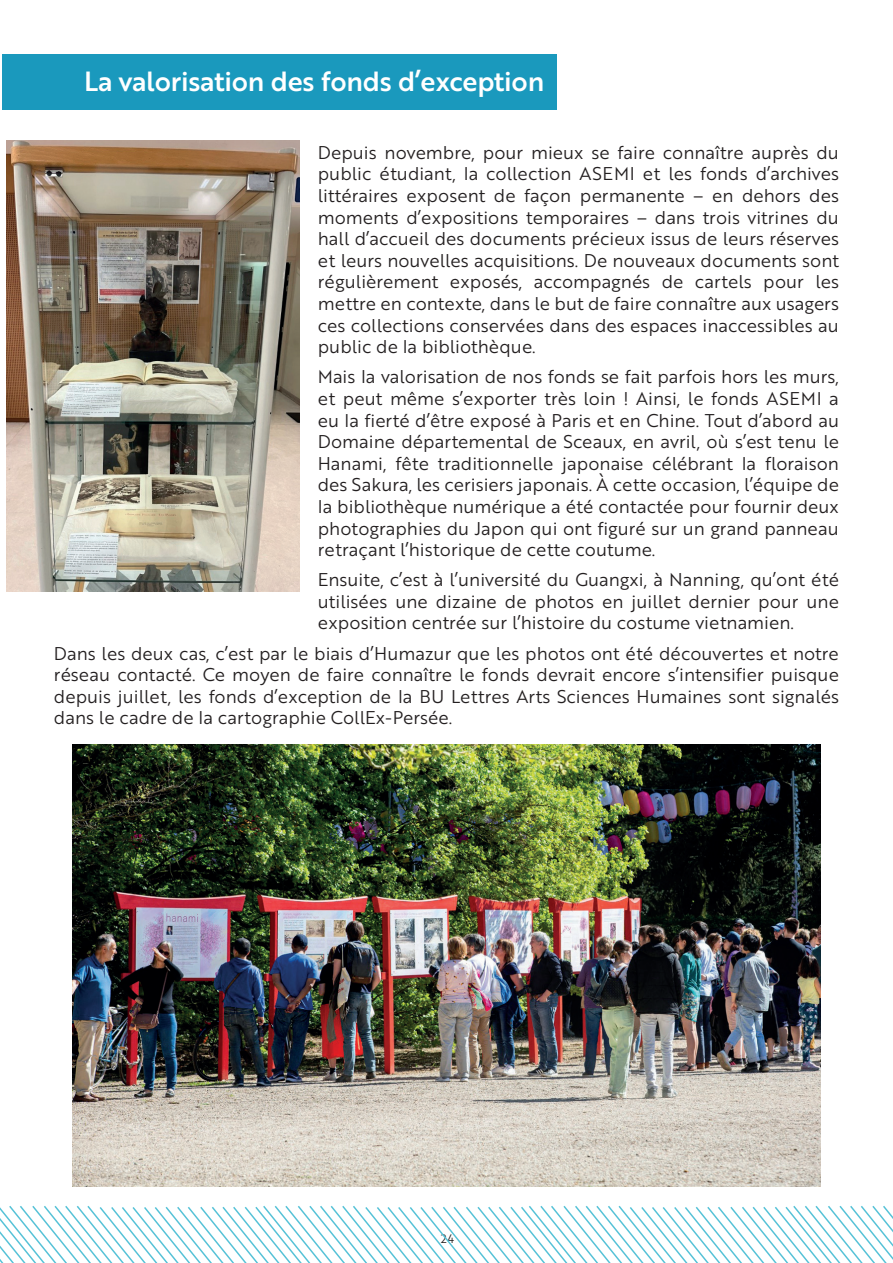
<style>
.page{position:relative;width:893px;height:1263px;background:#fff}
.page>*{position:absolute;margin:0;border:0;box-sizing:border-box;transform-origin:0 0}
.t1{font:27px "Brother 1816 Medium";letter-spacing:-.01em;color:#fff}
.t2{font:18px/21.6px "Brother 1816 Book";color:#231f20;text-align:justify}
.t3{font:12px "Brother 1816 Book";color:#231f20}
</style>
<div class="page">
<div style="left:2px;top:54px;width:555px;height:55px;background:#1a99bd"></div>
<img style="left:73px;top:744px;width:747px;height:443px">
<img style="left:6px;top:140px;width:293px;height:451px">
<svg style="left:0;top:1206px;width:893px;height:57px"></svg>
<h1 class="t1" style="left:84px;top:61px;width:462px">La valorisation des fonds d’exception</h1>
<p class="t2" style="left:318px;top:141px;width:523px">Depuis novembre, pour mieux se faire connaître auprès du public étudiant, la collection ASEMI et les fonds d’archives littéraires exposent de façon permanente – en dehors des moments d’expositions temporaires – dans trois vitrines du hall d’accueil des documents précieux issus de leurs réserves et leurs nouvelles acquisitions. De nouveaux documents sont régulièrement exposés, accompagnés de cartels pour les mettre en contexte, dans le but de faire connaître aux usagers ces collections conservées dans des espaces inaccessibles au public de la bibliothèque.</p>
<p class="t2" style="left:318px;top:365px;width:523px">Mais la valorisation de nos fonds se fait parfois hors les murs, et peut même s’exporter très loin ! Ainsi, le fonds ASEMI a eu la fierté d’être exposé à Paris et en Chine. Tout d’abord au Domaine départemental de Sceaux, en avril, où s’est tenu le Hanami, fête traditionnelle japonaise célébrant la floraison des Sakura, les cerisiers japonais. À cette occasion, l’équipe de la bibliothèque numérique a été contactée pour fournir deux photographies du Japon qui ont figuré sur un grand panneau retraçant l’historique de cette coutume.</p>
<p class="t2" style="left:318px;top:568px;width:523px">Ensuite, c’est à l’université du Guangxi, à Nanning, qu’ont été utilisées une dizaine de photos en juillet dernier pour une exposition centrée sur l’histoire du costume vietnamien.</p>
<p class="t2" style="left:54px;top:642px;width:786px">Dans les deux cas, c’est par le biais d’Humazur que les photos ont été découvertes et notre réseau contacté. Ce moyen de faire connaître le fonds devrait encore s’intensifier puisque depuis juillet, les fonds d’exception de la BU Lettres Arts Sciences Humaines sont signalés dans le cadre de la cartographie CollEx-Persée.</p>
<p class="t3" style="left:441px;top:1230px;width:15px">24</p>
</div>
